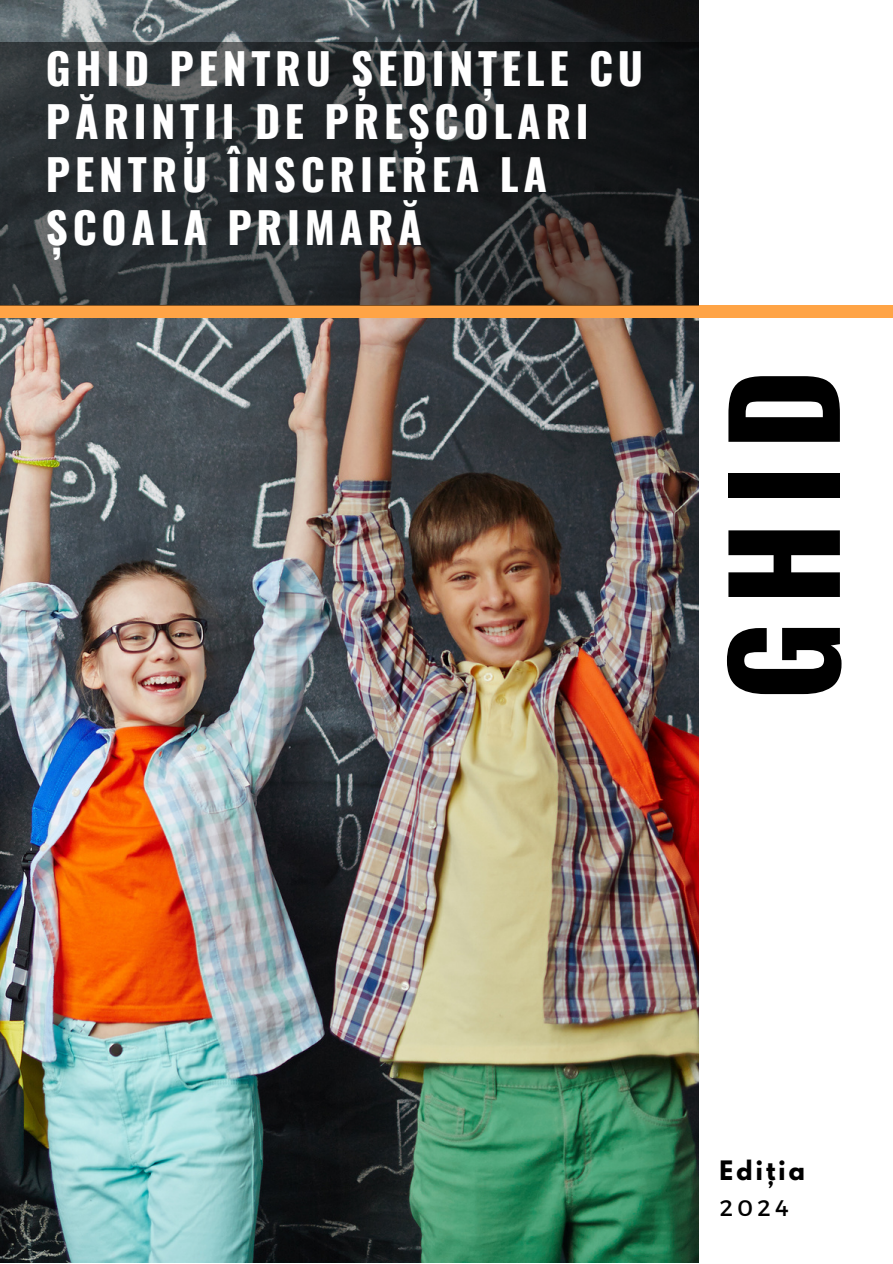
<style>
.page{position:relative;width:893px;height:1264px;background:#fff}
.page>*{position:absolute;margin:0;border:0;box-sizing:border-box;transform-origin:0 0}
.t1{font:700 137.55px "Oswald";color:#000}
.t2{font:700 42.9px/52.9px "Oswald";letter-spacing:.11em;color:#fff}
.t3{font:700 23.7px "League Spartan";letter-spacing:.13em;color:#000}
.t4{font:22.5px "Montserrat";color:#000}
</style>
<div class="page">
<img style="left:0;top:0;width:698px;height:1262px">
<div style="left:0;top:305px;width:892px;height:13px;background:#ffa446"></div>
<svg style="left:0;top:42px;width:698px;height:263px;background:#27292b"></svg>
<p class="t2" style="left:46px;top:40px;width:598px">GHID PENTRU ȘEDINȚELE CU<br>PĂRINȚII DE PREȘCOLARI<br>PENTRU ÎNSCRIEREA LA<br>ȘCOALA PRIMARĂ</p>
<p class="t1" style="left:675px;top:700px;width:333px;rotate:-90deg">GHID</p>
<p class="t3" style="left:719px;top:1158px;width:87px">Ediția</p>
<p class="t4" style="left:719px;top:1193px;width:70px">2024</p>
</div>
